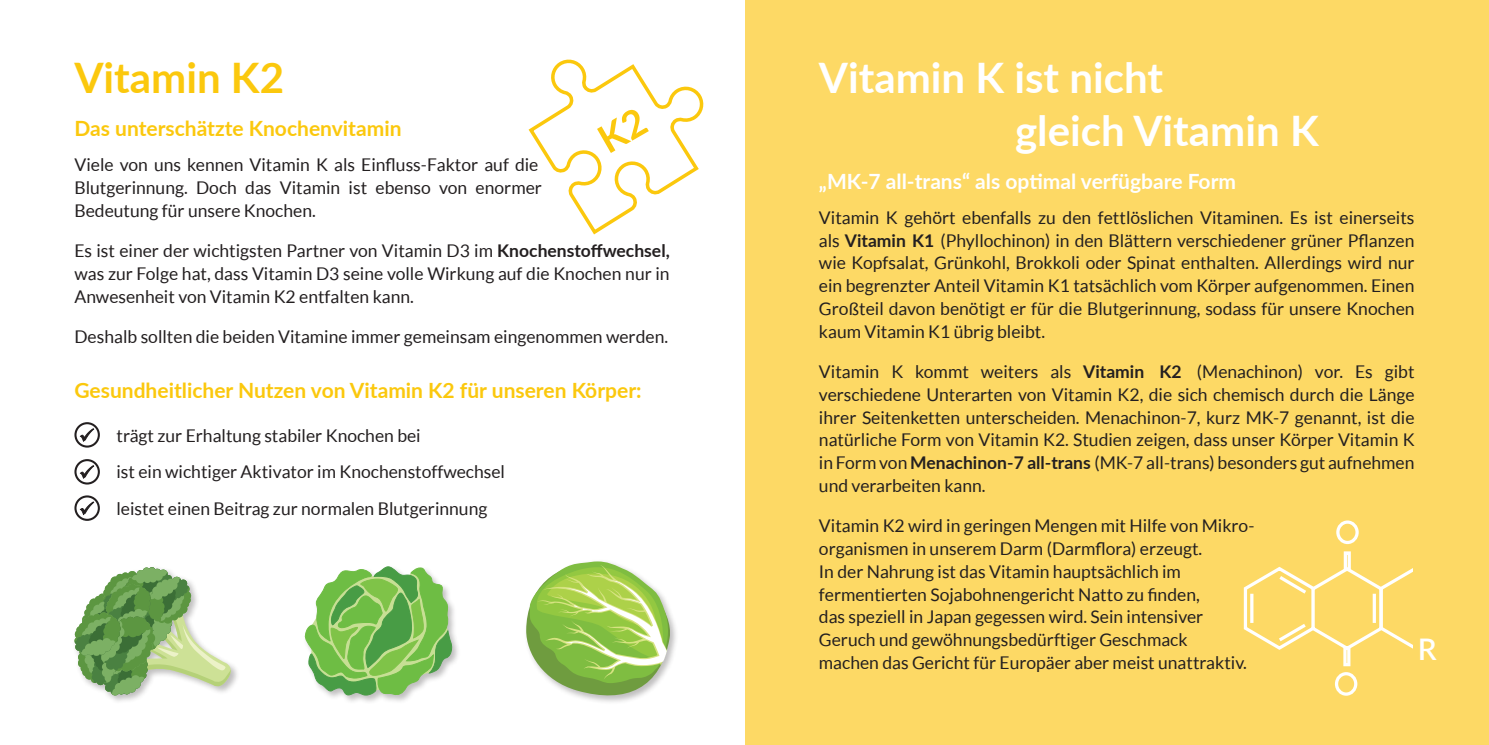
<style>
.page{position:relative;width:1489px;height:745px;background:#fff}
.page>*{position:absolute;margin:0;border:0;box-sizing:border-box;transform-origin:0 0}
.t1{font:700 42px/52.5px "Lato";color:#fff}
.t2{font:700 42px "Lato";color:#fbc80d}
.t3{font:600 29.75px "Lato";color:#fff}
.t4{font:700 21px "Lato";color:#fbc80d}
.t5{font:700 21px "Lato";color:#fff}
.t6{font:17.5px/22.8px "Lato";color:#231f20}
.s1{font-weight:700}
</style>
<div class="page">
<div style="left:745px;top:0;width:743px;height:744px;background:#fdd965"></div>
<svg style="left:80px;top:428px;width:14px;height:13px"></svg>
<div style="left:74px;top:422px;width:26px;height:25px;border:2px solid #231f20;border-radius:50%"></div>
<svg style="left:80px;top:465px;width:14px;height:13px"></svg>
<div style="left:74px;top:459px;width:26px;height:25px;border:2px solid #231f20;border-radius:50%"></div>
<svg style="left:80px;top:501px;width:14px;height:13px"></svg>
<div style="left:74px;top:495px;width:26px;height:25px;border:2px solid #231f20;border-radius:50%"></div>
<svg style="left:1243px;top:564px;width:170px;height:87px"></svg>
<hr style="left:1372px;top:593px;width:3px;height:29px;background:#fff">
<div style="left:1343px;top:551px;width:7px;height:19px;border:3px solid #fff"></div>
<div style="left:1336px;top:520px;width:22px;height:23px;border:3px solid #fff;border-radius:50%"></div>
<div style="left:1343px;top:646px;width:7px;height:19px;border:3px solid #fff"></div>
<svg style="left:1336px;top:673px;width:19px;height:20px"></svg>
<div style="left:1334px;top:671px;width:23px;height:24px;border:3px solid #fff;border-radius:50%"></div>
<div style="left:72px;top:565px;width:168px;height:139px;background:#231f20;opacity:.29"></div>
<svg style="left:74px;top:566px;width:159px;height:129px"></svg>
<div style="left:303px;top:564px;width:158px;height:139px;background:#231f20;opacity:.29"></div>
<svg style="left:303px;top:564px;width:149px;height:132px"></svg>
<svg style="left:526px;top:561px;width:148px;height:141px"></svg>
<svg style="left:528px;top:59px;width:176px;height:176px"></svg>
<h1 class="t2" style="left:74px;top:47px;width:211px">Vitamin K2</h1>
<p class="t4" style="left:74px;top:120px;width:328px">Das unterschätzte Knochenvitamin</p>
<p class="t6" style="left:74px;top:153px;width:469px">Viele von uns kennen Vitamin K als Einfluss-Faktor auf die<br>Blutgerinnung. Doch das Vitamin ist ebenso von enormer<br>Bedeutung für unsere Knochen.</p>
<p class="t6" style="left:74px;top:239px;width:597px;text-align:justify">Es ist einer der wichtigsten Partner von Vitamin D3 im <span class="s1">Knochenstoffwechsel, </span>was zur Folge hat, dass Vitamin D3 seine volle Wirkung auf die Knochen nur in Anwesenheit von Vitamin K2 entfalten kann.</p>
<p class="t6" style="left:74px;top:325px;width:595px">Deshalb sollten die beiden Vitamine immer gemeinsam eingenommen werden.</p>
<p class="t4" style="left:74px;top:374px;width:568px">Gesundheitlicher Nutzen von Vitamin K2 für unseren Körper:</p>
<p class="t6" style="left:116px;top:417px;width:390px;line-height:36.4px">trägt zur Erhaltung stabiler Knochen bei<br>ist ein wichtiger Aktivator im Knochenstoffwechsel leistet einen Beitrag zur normalen Blutgerinnung</p>
<h1 class="t1" style="left:1015px;top:55px;width:305px;text-indent:-196px">Vitamin K ist nicht<br>gleich Vitamin K</h1>
<p class="t5" style="left:819px;top:165px;width:418px">„MK-7 all-trans“ als optimal verfügbare Form</p>
<p class="t6" style="left:819px;top:206px;width:597px;text-align:justify">Vitamin K gehört ebenfalls zu den fettlöslichen Vitaminen. Es ist einerseits als <span class="s1">Vitamin K1</span> (Phyllochinon) in den Blättern verschiedener grüner Pflanzen wie Kopfsalat, Grünkohl, Brokkoli oder Spinat enthalten. Allerdings wird nur ein begrenzter Anteil Vitamin K1 tatsächlich vom Körper aufgenommen. Einen Großteil davon benötigt er für die Blutgerinnung, sodass für unsere Knochen kaum Vitamin K1 übrig bleibt.</p>
<p class="t6" style="left:819px;top:360px;width:597px;text-align:justify">Vitamin K kommt weiters als <span class="s1">Vitamin K2</span> (Menachinon) vor. Es gibt verschiedene Unterarten von Vitamin K2, die sich chemisch durch die Länge ihrer Seitenketten unterscheiden. Menachinon-7, kurz MK-7 genannt, ist die natürliche Form von Vitamin K2. Studien zeigen, dass unser Körper Vitamin K in Form von <span class="s1">Menachinon-7 all-trans</span> (MK-7 all-trans) besonders gut aufnehmen und verarbeiten kann.</p>
<p class="t6" style="left:819px;top:514px;width:437px">Vitamin K2 wird in geringen Mengen mit Hilfe von Mikro&shy;organismen in unserem Darm (Darmflora) erzeugt.<br>In der Nahrung ist das Vitamin hauptsächlich im fermentierten Sojabohnengericht Natto zu finden,<br>das speziell in Japan gegessen wird. Sein intensiver Geruch und gewöhnungsbedürftiger Geschmack<br>machen das Gericht für Europäer aber meist unattraktiv.</p>
<h2 class="t3" style="left:1417px;top:631px;width:20px">R</h2>
</div>
